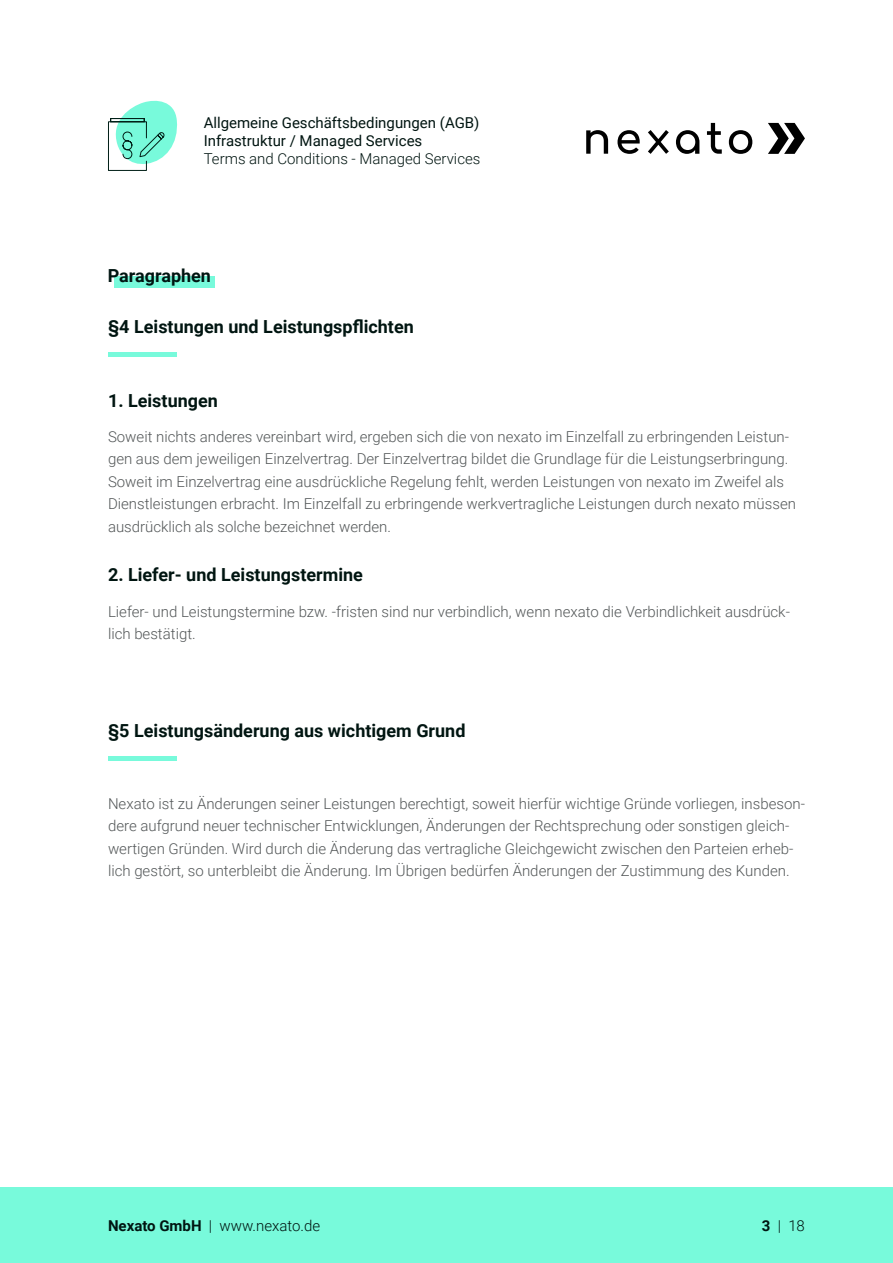
<style>
.page{position:relative;width:893px;height:1263px;background:#fff}
.page>*{position:absolute;margin:0;border:0;box-sizing:border-box;transform-origin:0 0}
.Headline_-_Paragraph{font:700 18px "Roboto";color:#001511}
.Subheadline_-_Absatz{font:700 18px "Roboto";color:#001511}
.Headline_-_Paragraph-2{font:300 15px/22.5px "Roboto";color:#535758}
.t1{font:15px/18px "Roboto";color:#001511}
.t2{font:300 15px "Roboto";color:#001511}
.s1{font-weight:700}
</style>
<div class="page">
<div style="left:0;top:1187px;width:893px;height:76px;background:#78fadb"></div>
<div style="left:114px;top:276px;width:101px;height:12px;background:#78fadb"></div>
<svg style="left:768px;top:123px;width:37px;height:31px"></svg>
<svg style="left:586px;top:130px;width:22px;height:24px"></svg>
<svg style="left:617px;top:130px;width:23px;height:24px"></svg>
<svg style="left:676px;top:130px;width:23px;height:24px"></svg>
<svg style="left:707px;top:123px;width:15px;height:31px"></svg>
<svg style="left:729px;top:130px;width:23px;height:24px"></svg>
<svg style="left:648px;top:130px;width:21px;height:24px"></svg>
<svg style="left:108px;top:100px;width:69px;height:71px"></svg>
<div style="left:108px;top:352px;width:68px;height:5px;background:#78fadb"></div>
<div style="left:108px;top:756px;width:68px;height:5px;background:#78fadb"></div>
<p class="t1" style="left:204px;top:113px;width:277px">Allgemeine Geschäftsbedingungen (AGB)<br>Infrastruktur / Managed Services</p>
<p class="t2" style="left:204px;top:148px;width:278px">Terms and Conditions - Managed Services</p>
<p class="Headline_-_Paragraph" style="left:108px;top:263px;width:105px">Paragraphen</p>
<p class="Headline_-_Paragraph" style="left:108px;top:314px;width:307px">§4 Leistungen und Leistungspflichten</p>
<p class="Subheadline_-_Absatz" style="left:108px;top:388px;width:111px">1. Leistungen</p>
<p class="Headline_-_Paragraph-2" style="left:108px;top:425px;width:689px">Soweit nichts anderes vereinbart wird, ergeben sich die von nexato im Einzelfall zu erbringenden Leistun&shy;gen aus dem jeweiligen Einzelvertrag. Der Einzelvertrag bildet die Grundlage für die Leistungserbringung.<br>Soweit im Einzelvertrag eine ausdrückliche Regelung fehlt, werden Leistungen von nexato im Zweifel als Dienstleistungen erbracht. Im Einzelfall zu erbringende werkvertragliche Leistungen durch nexato müssen ausdrücklich als solche bezeichnet werden.</p>
<p class="Subheadline_-_Absatz" style="left:108px;top:562px;width:256px">2. Liefer- und Leistungstermine</p>
<p class="Headline_-_Paragraph-2" style="left:108px;top:599px;width:683px">Liefer- und Leistungstermine bzw. -fristen sind nur verbindlich, wenn nexato die Verbindlichkeit ausdrück&shy;lich bestätigt.</p>
<p class="Headline_-_Paragraph" style="left:108px;top:718px;width:359px">§5 Leistungsänderung aus wichtigem Grund</p>
<p class="Headline_-_Paragraph-2" style="left:108px;top:791px;width:698px">Nexato ist zu Änderungen seiner Leistungen berechtigt, soweit hierfür wichtige Gründe vorliegen, insbeson&shy;dere aufgrund neuer technischer Entwicklungen, Änderungen der Rechtsprechung oder sonstigen gleich&shy;wertigen Gründen. Wird durch die Änderung das vertragliche Gleichgewicht zwischen den Parteien erheb&shy;lich gestört, so unterbleibt die Änderung. Im Übrigen bedürfen Änderungen der Zustimmung des Kunden.</p>
<p class="t2" style="left:108px;top:1215px;width:214px"><span class="s1">Nexato GmbH</span> | www.nexato.de</p>
<p class="t2" style="left:762px;top:1215px;width:45px"><span class="s1">3</span> | 18</p>
</div>
